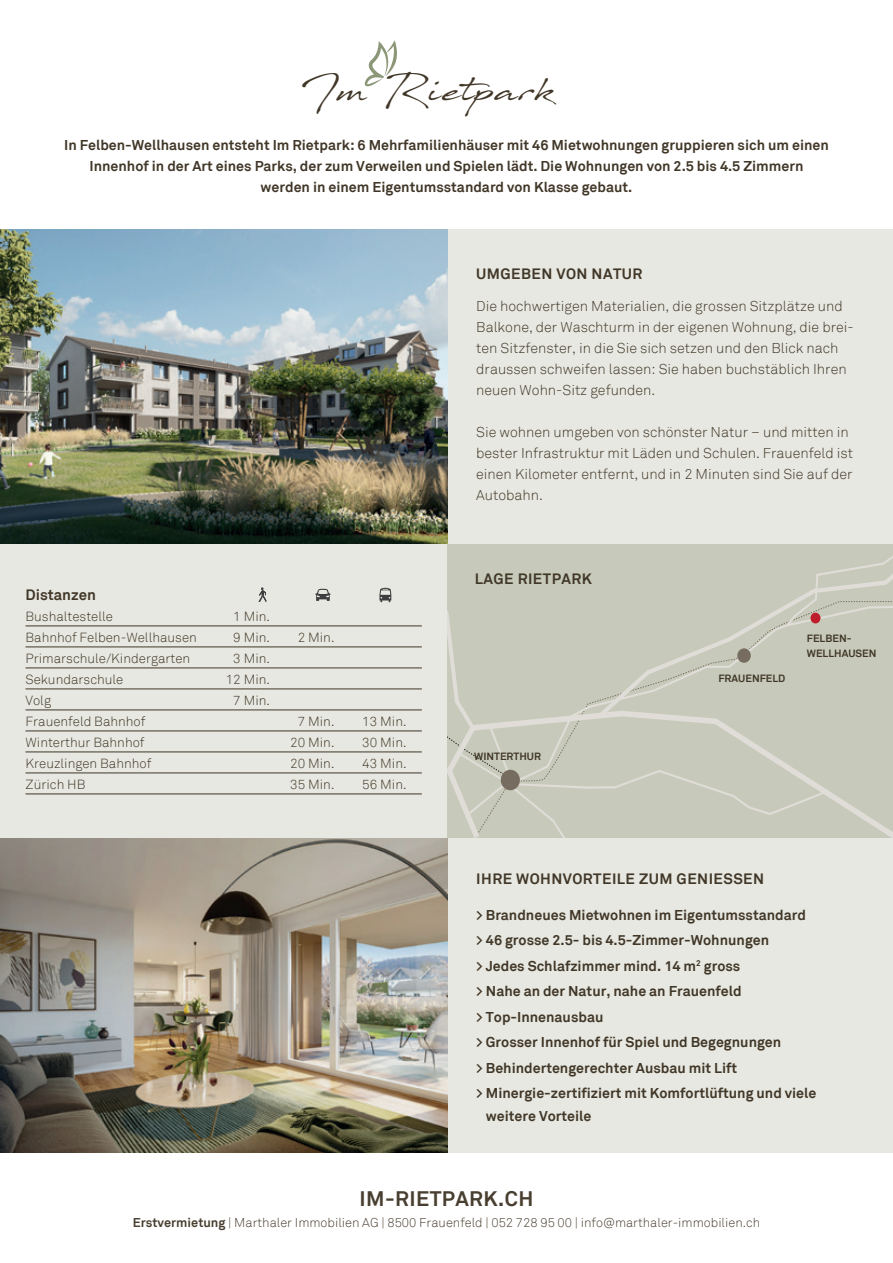
<style>
.page{position:relative;width:893px;height:1263px;background:#fff}
.page>*{position:absolute;margin:0;border:0;box-sizing:border-box;transform-origin:0 0}
.t1{font:33.6px "Javacom";letter-spacing:.06em;color:#413728}
.t2{font:700 21px "Akkurat";letter-spacing:.02em;color:#493f30}
.t3{font:700 15px "Akkurat";letter-spacing:.03em;color:#413728}
.t4{font:700 15px "Akkurat";color:#413728}
.t5{font:700 14.25px/25.5px "Akkurat";color:#413728}
.t6{font:300 14.25px/21px "Akkurat";color:#413728}
.t7{font:300 13.2px "Akkurat";color:#413728}
.t8{font:300 12.75px "Akkurat";color:#493f30}
.t9{font:700 10.5px/15px "Akkurat";color:#413728}
.s1{font-weight:700}
</style>
<div class="page">
<div style="left:448px;top:838px;width:445px;height:314px;background:#e7e8e1"></div>
<div style="left:448px;top:230px;width:445px;height:314px;background:#e7e8e1"></div>
<img style="left:0;top:230px;width:448px;height:314px">
<img style="left:0;top:838px;width:448px;height:314px">
<div style="left:0;top:544px;width:448px;height:294px;background:#e7e8e1"></div>
<svg style="left:364px;top:40px;width:33px;height:46px"></svg>
<div style="left:448px;top:544px;width:445px;height:294px;background:#c7caba"></div>
<div style="left:737px;top:648px;width:14px;height:15px;background:#766d60;border-radius:50%"></div>
<div style="left:501px;top:770px;width:19px;height:20px;background:#766d60;border-radius:50%"></div>
<div style="left:810px;top:613px;width:10px;height:10px;background:#be1d2c;border-radius:50%"></div>
<hr style="left:26px;top:626px;width:396px;height:1px;background:#413728">
<hr style="left:26px;top:647px;width:396px;height:1px;background:#413728">
<hr style="left:26px;top:668px;width:396px;height:1px;background:#413728">
<hr style="left:26px;top:689px;width:396px;height:1px;background:#413728">
<hr style="left:26px;top:710px;width:396px;height:1px;background:#413728">
<hr style="left:26px;top:731px;width:396px;height:1px;background:#413728">
<hr style="left:26px;top:752px;width:396px;height:1px;background:#413728">
<hr style="left:26px;top:773px;width:396px;height:1px;background:#413728">
<hr style="left:26px;top:794px;width:396px;height:1px;background:#413728">
<svg style="left:259px;top:587px;width:7px;height:15px"></svg>
<svg style="left:315px;top:589px;width:16px;height:12px"></svg>
<svg style="left:379px;top:588px;width:12px;height:14px"></svg>
<h1 class="t1" style="left:302px;top:68px;width:254px">Im Rietpark</h1>
<p class="t5" style="left:64px;top:134px;width:766px;line-height:21px;text-align:center">In Felben-Wellhausen entsteht Im Rietpark: 6 Mehrfamilienhäuser mit 46 Mietwohnungen gruppieren sich um einen<br>Innenhof in der Art eines Parks, der zum Verweilen und Spielen lädt. Die Wohnungen von 2.5 bis 4.5 Zimmern werden in einem Eigentumsstandard von Klasse gebaut.</p>
<p class="t3" style="left:476px;top:264px;width:168px">UMGEBEN VON NATUR</p>
<p class="t6" style="left:476px;top:295px;width:379px">Die hochwertigen Materialien, die grossen Sitzplätze und Balkone, der Waschturm in der eigenen Wohnung, die brei&shy;ten Sitzfenster, in die Sie sich setzen und den Blick nach draussen schweifen lassen: Sie haben buchstäblich Ihren neuen Wohn-Sitz gefunden.</p>
<p class="t6" style="left:476px;top:421px;width:378px">Sie wohnen umgeben von schönster Natur – und mitten in bester Infrastruktur mit Läden und Schulen. Frauenfeld ist einen Kilometer entfernt, und in 2 Minuten sind Sie auf der Autobahn.</p>
<p class="t4" style="left:26px;top:585px;width:72px">Distanzen</p>
<p class="t7" style="left:26px;top:609px;width:89px">Bushaltestelle</p>
<p class="t7" style="left:233px;top:609px;width:38px">1 Min.</p>
<p class="t7" style="left:26px;top:630px;width:173px">Bahnhof Felben-Wellhausen</p>
<p class="t7" style="left:233px;top:630px;width:38px">9 Min.</p>
<p class="t7" style="left:298px;top:630px;width:38px">2 Min.</p>
<p class="t7" style="left:26px;top:651px;width:166px">Primarschule/Kindergarten</p>
<p class="t7" style="left:233px;top:651px;width:38px">3 Min.</p>
<p class="t7" style="left:26px;top:672px;width:99px">Sekundarschule</p>
<p class="t7" style="left:226px;top:672px;width:46px">12 Min.</p>
<p class="t7" style="left:26px;top:693px;width:27px">Volg</p>
<p class="t7" style="left:233px;top:693px;width:38px">7 Min.</p>
<p class="t7" style="left:26px;top:714px;width:122px">Frauenfeld Bahnhof</p>
<p class="t7" style="left:298px;top:714px;width:38px">7 Min.</p>
<p class="t7" style="left:362px;top:714px;width:46px">13 Min.</p>
<p class="t7" style="left:26px;top:735px;width:121px">Winterthur Bahnhof</p>
<p class="t7" style="left:290px;top:735px;width:46px">20 Min.</p>
<p class="t7" style="left:362px;top:735px;width:46px">30 Min.</p>
<p class="t7" style="left:26px;top:756px;width:127px">Kreuzlingen Bahnhof</p>
<p class="t7" style="left:290px;top:756px;width:46px">20 Min.</p>
<p class="t7" style="left:362px;top:756px;width:46px">43 Min.</p>
<p class="t7" style="left:26px;top:777px;width:61px">Zürich HB</p>
<p class="t7" style="left:290px;top:777px;width:46px">35 Min.</p>
<p class="t7" style="left:362px;top:777px;width:46px">56 Min.</p>
<p class="t3" style="left:475px;top:569px;width:119px">LAGE RIETPARK</p>
<p class="t9" style="left:474px;top:748px;width:68px">WINTERTHUR</p>
<p class="t9" style="left:718px;top:671px;width:68px">FRAUENFELD</p>
<p class="t9" style="left:807px;top:630px;width:71px">FELBEN-<br>WELLHAUSEN</p>
<p class="t3" style="left:476px;top:869px;width:289px">IHRE WOHNVORTEILE ZUM GENIESSEN</p>
<p class="t5" style="left:476px;top:902px;width:342px">&gt; Brandneues Mietwohnen im Eigentumsstandard<br>&gt; 46 grosse 2.5- bis 4.5-Zimmer-Wohnungen<br>&gt; Jedes Schlafzimmer mind. 14 m<sup>2</sup> gross<br>&gt; Nahe an der Natur, nahe an Frauenfeld<br>&gt; Top-Innenausbau<br>&gt; Grosser Innenhof für Spiel und Begegnungen<br>&gt; Behindertengerechter Ausbau mit Lift<br>&gt; Minergie-zertifiziert mit Komfortlüftung und viele</p>
<p class="t5" style="left:486px;top:1103px;width:107px">weitere Vorteile</p>
<h2 class="t2" style="left:360px;top:1186px;width:175px">IM-RIETPARK.CH</h2>
<p class="t8" style="left:133px;top:1215px;width:629px"><span class="s1">Erstvermietung</span> | Marthaler Immobilien AG | 8500 Frauenfeld | 052 728 95 00 | info@marthaler-immobilien.ch</p>
</div>
